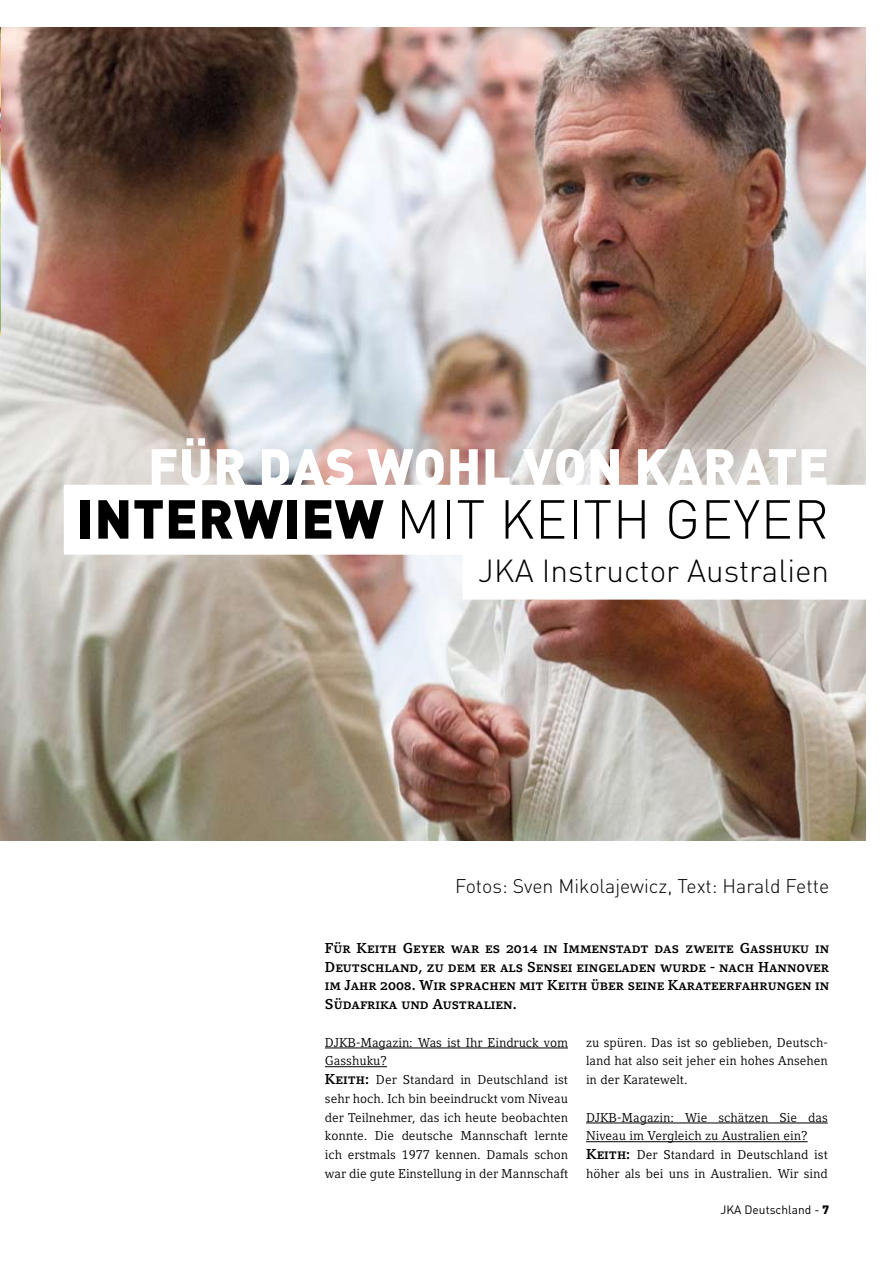
<style>
.page{position:relative;width:893px;height:1263px;background:#fff}
.page>*{position:absolute;margin:0;border:0;box-sizing:border-box;transform-origin:0 0}
.t1{font:900 54px "DIN Pro";letter-spacing:.01em;color:#000}
.t2{font:300 54px "DIN Pro";color:#000}
.t3{font:900 51px "DIN Pro";letter-spacing:.01em;color:#fff}
.t4{font:300 31.5px "DIN Pro";color:#000}
.t5{font:300 19.5px "DIN Pro";color:#000}
.t6{font:14.25px/18.8px "Compatil Letter LT Bold SC";color:#000;text-align:justify}
.t7{font:12.75px/18.8px "Compatil Letter LT";color:#000}
.t8{font:12px "DIN Pro";color:#000}
.s1{font-weight:300}
.s2{font-family:"Compatil Letter LT Bold SC";font-size:14.25px}
.s3{font-weight:900}
</style>
<div class="page">
<img style="left:0;top:27px;width:866px;height:813px">
<img style="left:0;top:27px;width:1px;height:307px">
<svg style="left:64px;top:485px;width:802px;height:115px"></svg>
<hr style="left:325px;top:1048px;width:243px;height:1px;background:#000">
<hr style="left:325px;top:1066px;width:62px;height:1px;background:#000">
<hr style="left:586px;top:1123px;width:242px;height:1px;background:#000">
<hr style="left:586px;top:1141px;width:222px;height:1px;background:#000">
<h2 class="t3" style="left:148px;top:432px;width:682px">FÜR DAS WOHL VON KARATE</h2>
<h1 class="t1" style="left:77px;top:482px;width:348px">INTERWIEW <span class="s1">mit</span></h1>
<h1 class="t2" style="left:500px;top:482px;width:63px">Keith</h1>
<h1 class="t2" style="left:665px;top:482px;width:127px">Geyer</h1>
<h3 class="t4" style="left:478px;top:549px;width:353px">Jka Instructor Australien</h3>
<h3 class="t5" style="left:455px;top:873px;width:376px">Fotos: Sven Mikolajewicz, Text: Harald Fette</h3>
<p class="t6" style="left:325px;top:938px;width:506px">Für Keith Geyer war es 2014 in Immenstadt das zweite Gasshuku in Deutschland, zu dem er als Sensei eingeladen wurde - nach Hannover im Jahr 2008. Wir sprachen mit Keith über seine Karateerfahrungen in Südafrika und Australien.</p>
<p class="t7" style="left:325px;top:1033px;width:245px">DJKB-Magazin: Was ist Ihr Eindruck vom Gasshuku?<br><span class="s2">Keith:</span> Der Standard in Deutschland ist sehr hoch. Ich bin beeindruckt vom Niveau der Teilnehmer, das ich heute beobachten konnte. Die deutsche Mannschaft lernte ich erstmals 1977 kennen. Damals schon war die gute Einstellung in der Mannschaft</p>
<p class="t7" style="left:586px;top:1033px;width:243px;text-align:justify">zu spüren. Das ist so geblieben, Deutsch&shy;land hat also seit jeher ein hohes Ansehen in der Karatewelt.</p>
<p class="t7" style="left:586px;top:1108px;width:243px">DJKB-Magazin: Wie schätzen Sie das Niveau im Vergleich zu Australien ein?<br><span class="s2">Keith:</span> Der Standard in Deutschland ist höher als bei uns in Australien. Wir sind</p>
<p class="t8" style="left:720px;top:1202px;width:110px">JKA Deutschland - <span class="s3">7</span></p>
</div>
